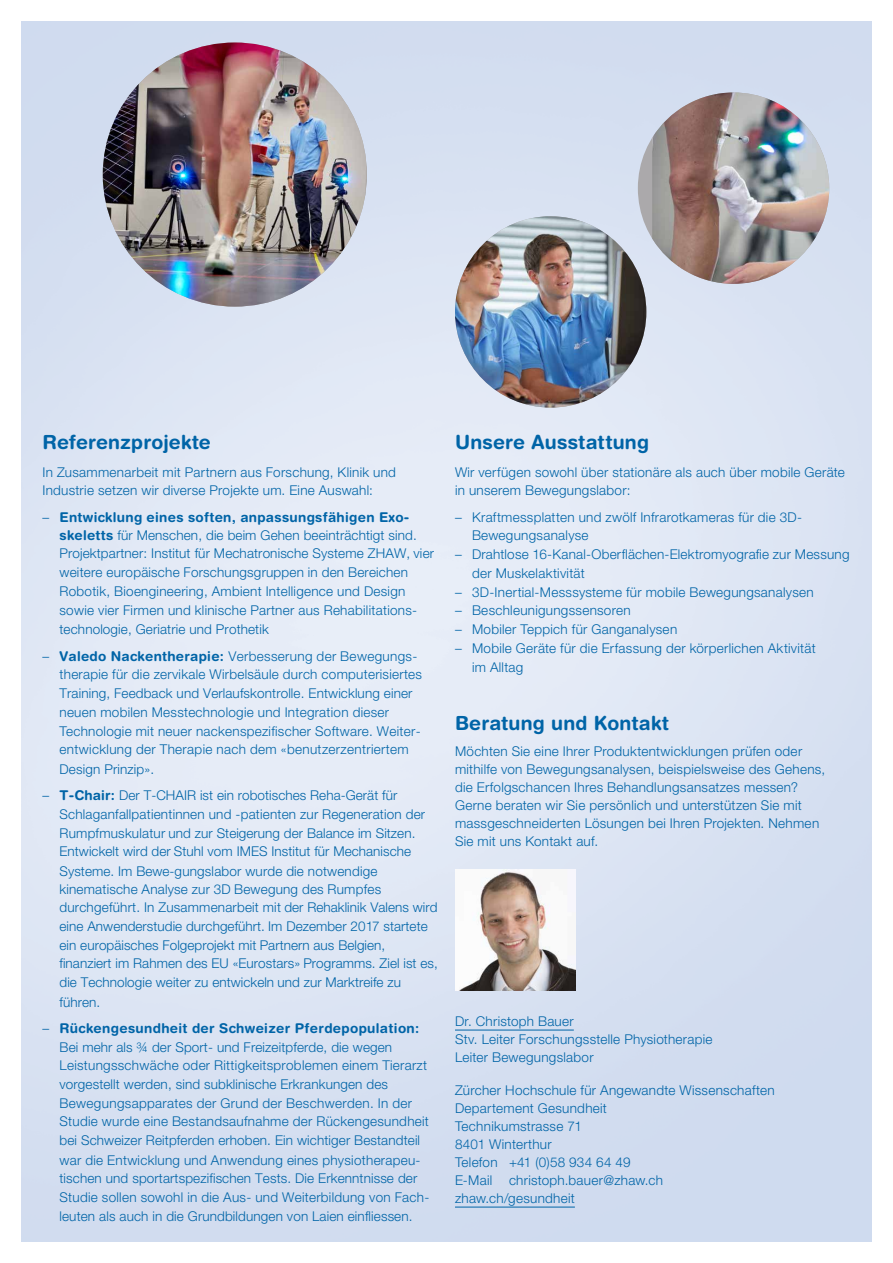
<style>
.page{position:relative;width:893px;height:1263px;background:#fff}
.page>*{position:absolute;margin:0;border:0;box-sizing:border-box;transform-origin:0 0}
.t1{font:700 19.5px "Helvetica Rounded LT Std";letter-spacing:.01em;color:#0064a7}
.t2{font:300 13.5px/18.8px "Helvetica Neue LT Std";letter-spacing:.02em;color:#0064a7}
.t3{font:700 13.5px "Helvetica Rounded LT Std";letter-spacing:.025em;color:#0064a7}
.s1{font-family:"Helvetica Neue LT Std";font-weight:300}
.s2{font-family:"Helvetica Rounded LT Std";font-weight:700}
.s3{font-family:"Helvetica Neue LT Pro"}
</style>
<div class="page">
<img style="left:21px;top:21px;width:851px;height:1221px">
<hr style="left:455px;top:1030px;width:119px;height:1px;background:#0064a7">
<hr style="left:455px;top:1207px;width:120px;height:1px;background:#0064a7">
<img style="left:455px;top:870px;width:120px;height:120px">
<div style="left:638px;top:92px;width:191px;height:192px;background:#aba9ab;border-radius:50%"></div>
<img style="left:652px;top:92px;width:177px;height:192px">
<img style="left:103px;top:43px;width:264px;height:264px;border-radius:132px">
<img style="left:455px;top:216px;width:191px;height:192px;border-radius:96px">
<h1 class="t1" style="left:43px;top:431px;width:170px">Referenzprojekte</h1>
<p class="t2" style="left:43px;top:462px;width:355px">In Zusammenarbeit mit Partnern aus Forschung, Klinik und<br>Industrie setzen wir diverse Projekte um. Eine Auswahl:</p>
<p class="t3" style="left:43px;top:509px;width:368px"><span class="s1">–</span> Entwicklung eines soften, anpassungsfähigen Exo-</p>
<p class="t2" style="left:60px;top:525px;width:376px"><span class="s2">skeletts</span> für Menschen, die beim Gehen beeinträchtigt sind.<br>Projektpartner: Institut für Mechatronische Systeme ZHAW, vier weitere europäische Forschungsgruppen in den Bereichen Robotik, Bioengineering, Ambient Intelligence und Design sowie vier Firmen und klinische Partner aus Rehabilitations&shy;technologie, Geriatrie und Prothetik</p>
<p class="t2" style="left:60px;top:647px;width:364px;text-indent:-17px">– <span class="s2">Valedo Nackentherapie:</span> Verbesserung der Bewegungs&shy;therapie für die zervikale Wirbelsäule durch computerisiertes Training, Feedback und Verlaufskontrolle. Entwicklung einer neuen mobilen Messtechnologie und Integration dieser Technologie mit neuer nackenspezifischer Software. Weiter-</p>
<p class="t2" style="left:60px;top:739px;width:351px;line-height:19.5px">entwicklung der Therapie nach dem «benutzerzentriertem<br>Design Prinzip».</p>
<p class="t2" style="left:60px;top:786px;width:367px;text-indent:-17px">– <span class="s2">T-Chair:</span> Der T-CHAIR ist ein robotisches Reha-Gerät für Schlaganfallpatient<span class="s3">inn</span>en <span class="s3">und -patienten</span> zur Regeneration der Rumpfmuskulatur und zur Steigerung der Balance im Sitzen.<br>Entwickelt wird der Stuhl vom IMES Institut für Mechanische Systeme. Im Bewe-gungslabor wurde die notwendige</p>
<p class="t2" style="left:60px;top:879px;width:380px">kinematische Analyse zur 3D Bewegung des Rumpfes durchgeführt. In Zusammenarbeit mit der Rehaklinik Valens wird eine Anwenderstudie durchgeführt. Im Dezember 2017 startete ein europäisches Folgeprojekt mit Partnern aus Belgien, finanziert im Rahmen des EU «Eurostars» Programms. Ziel ist es, die Technologie weiter zu entwickeln und zur Marktreife zu führen.</p>
<p class="t3" style="left:43px;top:1020px;width:378px"><span class="s1">–</span> Rückengesundheit der Schweizer Pferdepopulation:</p>
<p class="t2" style="left:60px;top:1037px;width:371px">Bei mehr als ¾ der Sport- und Freizeitpferde, die wegen Leistungsschwäche oder Rittigkeitsproblemen einem Tierarzt vorgestellt werden, sind subklinische Erkrankungen des Bewegungsapparates der Grund der Beschwerden. In der Studie wurde eine Bestandsaufnahme der Rückengesundheit bei Schweizer Reitpferden erhoben. Ein wichtiger Bestandteil war die Entwicklung und Anwendung eines physiotherapeu-</p>
<p class="t2" style="left:60px;top:1168px;width:371px">tischen und sportartspezifischen Tests. Die Erkenntnisse der<br>Studie sollen sowohl in die Aus- und Weiterbildung von Fach&shy;leuten als auch in die Grundbildungen von Laien einfliessen.</p>
<h1 class="t1" style="left:455px;top:431px;width:195px">Unsere Ausstattung</h1>
<p class="t2" style="left:455px;top:462px;width:391px">Wir verfügen sowohl über stationäre als auch über mobile Geräte in unserem Bewegungslabor:</p>
<p class="t2" style="left:472px;top:507px;width:332px;text-indent:-17px">– Kraftmessplatten und zwölf Infrarotkameras für die 3D-<br>Bewegungsanalyse</p>
<p class="t2" style="left:472px;top:545px;width:379px;text-indent:-17px">– Drahtlose 16-Kanal-Oberflächen-Elektromyografie zur Messung der Muskelaktivität</p>
<p class="t2" style="left:455px;top:582px;width:360px">– 3D-Inertial-Messsysteme für mobile Bewegungsanalysen</p>
<p class="t2" style="left:455px;top:601px;width:177px">– Beschleunigungssensoren</p>
<p class="t2" style="left:455px;top:620px;width:224px">– Mobiler Teppich für Ganganalysen</p>
<p class="t2" style="left:472px;top:638px;width:345px;text-indent:-17px">– Mobile Geräte für die Erfassung der körperlichen Aktivität im Alltag</p>
<h1 class="t1" style="left:455px;top:711px;width:215px">Beratung und Kontakt</h1>
<p class="t2" style="left:455px;top:742px;width:372px;line-height:18px">Möchten Sie eine Ihrer Produktentwicklungen prüfen oder mithilfe von Bewegungsanalysen, beispielsweise des Gehens, die Erfolgschancen Ihres Behandlungsansatzes messen?<br>Gerne beraten wir Sie persönlich und unterstützen Sie mit massgeschneiderten Lösungen bei Ihren Projekten. Nehmen Sie mit uns Kontakt auf.</p>
<p class="t2" style="left:455px;top:1012px;width:259px;line-height:18px">Dr. Christoph Bauer<br>Stv. Leiter Forschungsstelle Physiotherapie<br>Leiter Bewegungslabor</p>
<p class="t2" style="left:455px;top:1081px;width:321px;line-height:18px">Zürcher Hochschule für Angewandte Wissenschaften<br>Departement Gesundheit<br>Technikumstrasse 71<br>8401 Winterthur<br>Telefon +41 (0)58 934 64 49<br>E-Mail christoph.bauer@zhaw.ch zhaw.ch/gesundheit</p>
</div>
